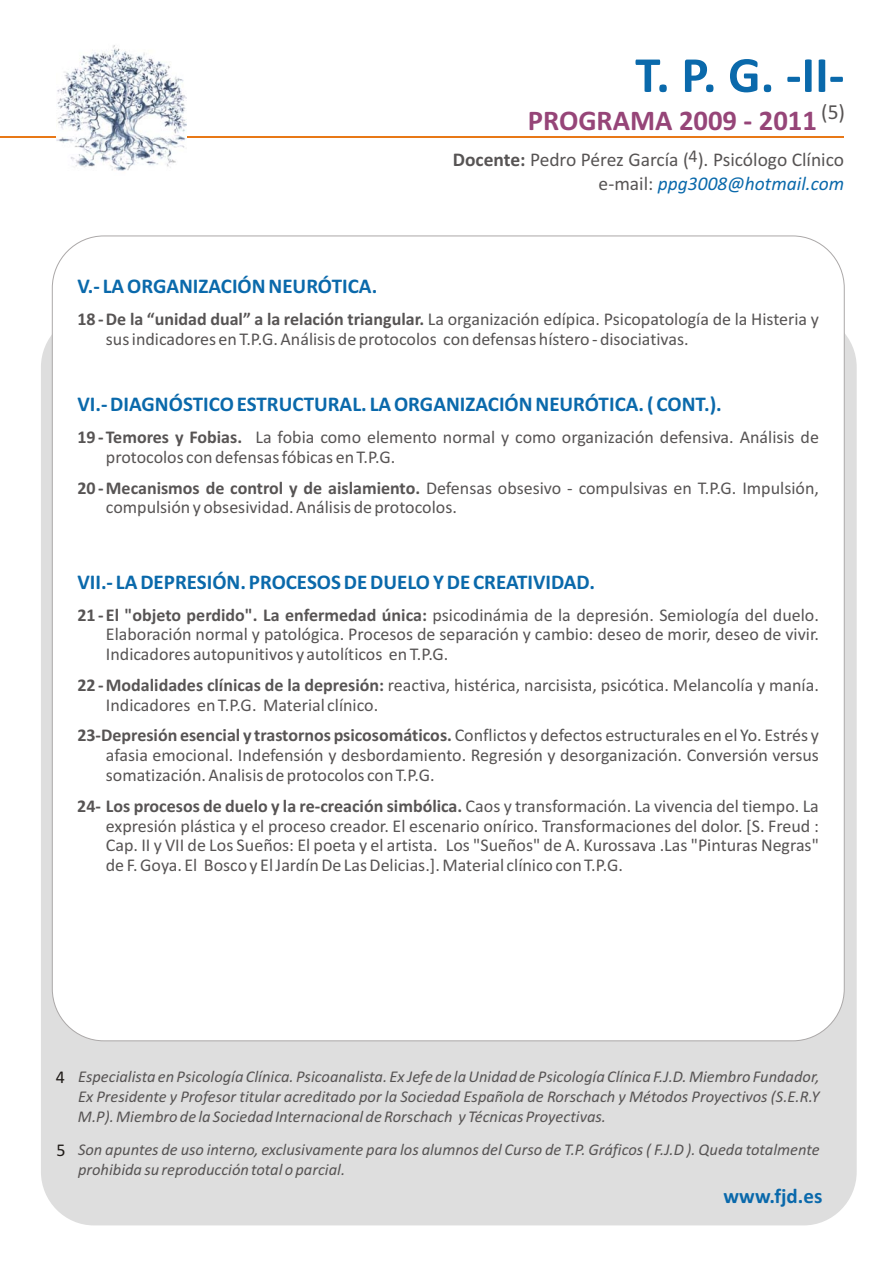
<style>
.page{position:relative;width:893px;height:1263px;background:#fff}
.page>*{position:absolute;margin:0;border:0;box-sizing:border-box;transform-origin:0 0}
.t1{font:700 51.15px "Calibri";color:#0a69ab}
.t2{font:700 28.65px "Calibri";color:#964578}
.t3{font:700 21px "Calibri";color:#0a69ab}
.t4{font:19.5px/23.9px "Calibri";color:#575454;text-align:right}
.t5{font:18px/19.8px "Calibri";color:#575454}
.t6{font:18px "Calibri";color:#1f1a17}
.t7{font:italic 16.5px/20.1px "Calibri";color:#575454;text-align:justify}
.s1{font-weight:700}
.s2{font-style:italic;color:#0a69ab}
</style>
<div class="page">
<div style="left:41px;top:313px;width:816px;height:912px;background:#dedede;border-radius:53px"></div>
<div style="left:52px;top:236px;width:792px;height:805px;background:#fff;border:1px solid #aba8a8;border-radius:52px"></div>
<hr style="left:0;top:137px;width:844px;height:1px;background:#e87817">
<img style="left:56px;top:45px;width:130px;height:126px">
<h1 class="t1" style="left:635px;top:53px;width:211px">T. P. G. -II-</h1>
<h2 class="t2" style="left:528px;top:108px;width:319px">PROGRAMA 2009 - 2011 <sup>(5)</sup></h2>
<p class="t5" style="left:689px;top:148px;width:11px">4</p>
<p class="t4" style="left:453px;top:149px;width:393px"><span class="s1">Docente:</span> Pedro Pérez García ( ). Psicólogo Clínico e-mail: <span class="s2">ppg3008@hotmail.com</span></p>
<p class="t3" style="left:77px;top:278px;width:301px">V.- LA ORGANIZACIÓN NEURÓTICA.</p>
<p class="t5" style="left:106px;top:311px;width:714px;text-indent:-29px"><span class="s1">18 -De la “unidad dual” a la relación triangular.</span> La organización edípica. Psicopatología de la Histeria y sus indicadores en T.P.G. Análisis de protocolos con defensas hístero - disociativas.</p>
<p class="t3" style="left:77px;top:395px;width:646px">VI.- DIAGNÓSTICO ESTRUCTURAL. LA ORGANIZACIÓN NEURÓTICA. ( CONT.).</p>
<p class="t5" style="left:106px;top:429px;width:714px;text-indent:-29px"><span class="s1">19 - Temores y Fobias.</span> La fobia como elemento normal y como organización defensiva. Análisis de protocolos con defensas fóbicas en T.P.G.</p>
<p class="t5" style="left:106px;top:479px;width:714px;text-indent:-29px"><span class="s1">20 -Mecanismos de control y de aislamiento.</span> Defensas obsesivo - compulsivas en T.P.G. Impulsión, compulsión y obsesividad. Análisis de protocolos.</p>
<p class="t3" style="left:77px;top:573px;width:519px">VII.- LA DEPRESIÓN. PROCESOS DE DUELO Y DE CREATIVIDAD.</p>
<p class="t5" style="left:106px;top:606px;width:715px;text-align:justify;text-indent:-29px"><span class="s1">21 - El "objeto perdido". La enfermedad única:</span> psicodinámia de la depresión. Semiología del duelo.<br>Elaboración normal y patológica. Procesos de separación y cambio: deseo de morir, deseo de vivir.<br>Indicadores autopunitivos y autolíticos en T.P.G.</p>
<p class="t5" style="left:106px;top:676px;width:715px;text-indent:-29px"><span class="s1">22 -Modalidades clínicas de la depresión:</span> reactiva, histérica, narcisista, psicótica. Melancolía y manía.<br>Indicadores en T.P.G. Material clínico.</p>
<p class="t5" style="left:106px;top:727px;width:715px;text-align:justify;text-indent:-29px"><span class="s1">23-Depresión esencial y trastornos psicosomáticos.</span> Conflictos y defectos estructurales en el Yo. Estrés y afasia emocional. Indefensión y desbordamiento. Regresión y desorganización. Conversión versus somatización. Analisis de protocolos con T.P.G.</p>
<p class="t5" style="left:106px;top:797px;width:715px;text-align:justify;text-indent:-29px"><span class="s1">24- Los procesos de duelo y la re-creación simbólica.</span> Caos y transformación. La vivencia del tiempo. La expresión plástica y el proceso creador. El escenario onírico. Transformaciones del dolor. [S. Freud :<br>Cap. II y VII de Los Sueños: El poeta y el artista. Los "Sueños" de A. Kurossava .Las "Pinturas Negras" de F. Goya. El Bosco y El Jardín De Las Delicias.]. Material clínico con T.P.G.</p>
<p class="t6" style="left:56px;top:1069px;width:11px">4</p>
<p class="t6" style="left:56px;top:1142px;width:11px">5</p>
<p class="t7" style="left:78px;top:1067px;width:743px">Especialista en Psicología Clínica. Psicoanalista. Ex Jefe de la Unidad de Psicología Clínica F.J.D. Miembro Fundador, Ex Presidente y Profesor titular acreditado por la Sociedad Española de Rorschach y Métodos Proyectivos (S.E.R.Y M.P). Miembro de la Sociedad Internacional de Rorschach y Técnicas Proyectivas.</p>
<p class="t7" style="left:78px;top:1141px;width:743px">Son apuntes de uso interno, exclusivamente para los alumnos del Curso de T.P. Gráficos ( F.J.D ). Queda totalmente prohibida su reproducción total o parcial.</p>
<p class="t3" style="left:723px;top:1187px;width:101px">www.fjd.es</p>
</div>
